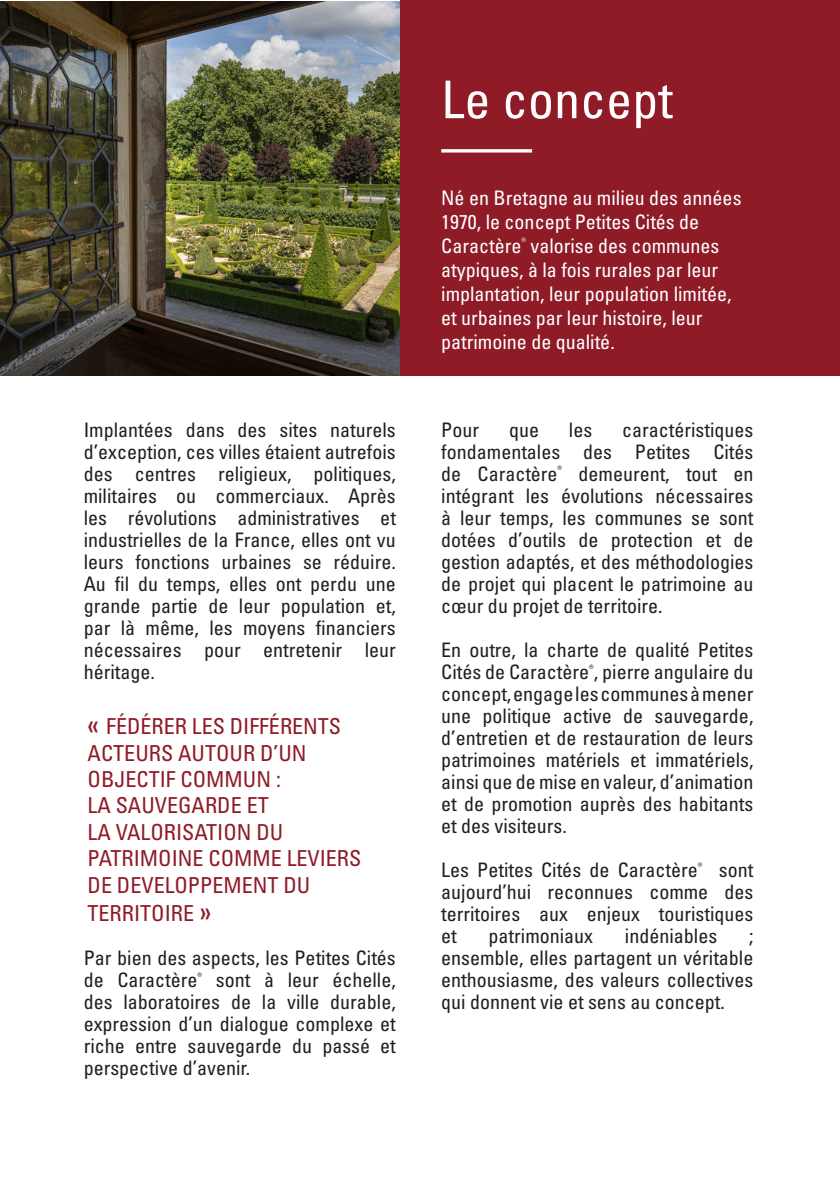
<style>
.page{position:relative;width:840px;height:1191px;background:#fff}
.page>*{position:absolute;margin:0;border:0;box-sizing:border-box;transform-origin:0 0}
.t1{font:condensed 52px "Univers LTCYR 57";color:#fff}
.t2{font:condensed 22px/26.6px "Univers LTCYR 57";color:#8f1b27}
.t3{font:condensed 20px/22px "Univers LTCYR 57";color:#231f20;text-align:justify}
.t4{font:condensed 20px/24px "Univers LTCYR 57";color:#fff}
.s1{font-size:28px}
</style>
<div class="page">
<img style="left:0;top:1px;width:400px;height:375px">
<div style="left:400px;top:0;width:439px;height:376px;background:#8f1b27"></div>
<svg style="left:441px;top:149px;width:90px;height:4px"></svg>
<p class="t3" style="left:84px;top:418px;width:313px">Implantées dans des sites naturels d’exception, ces villes étaient autrefois des centres religieux, politiques, militaires ou commerciaux. Après les révolutions administratives et industrielles de la France, elles ont vu leurs fonctions urbaines se réduire.<br>Au fil du temps, elles ont perdu une grande partie de leur population et, par là même, les moyens financiers nécessaires pour entretenir leur héritage.</p>
<p class="t2" style="left:88px;top:712px;width:275px"><span class="s1">«</span> FÉDÉRER LES DIFFÉRENTS<br>ACTEURS AUTOUR D’UN<br>OBJECTIF COMMUN :<br>LA SAUVEGARDE ET<br>LA VALORISATION DU<br>PATRIMOINE COMME LEVIERS<br>DE DEVELOPPEMENT DU<br>TERRITOIRE <span class="s1">»</span></p>
<p class="t3" style="left:84px;top:946px;width:313px">Par bien des aspects, les Petites Cités de Caractère<sup>®</sup> sont à leur échelle, des laboratoires de la ville durable, expression d’un dialogue complexe et riche entre sauvegarde du passé et perspective d’avenir.</p>
<p class="t1" style="left:441px;top:67px;width:233px">Le concept</p>
<p class="t4" style="left:441px;top:185px;width:301px">Né en Bretagne au milieu des années 1970, le concept Petites Cités de Caractère<sup>®</sup> valorise des communes atypiques, à la fois rurales par leur implantation, leur population limitée, et urbaines par leur histoire, leur patrimoine de qualité.</p>
<p class="t3" style="left:441px;top:418px;width:313px;text-indent:181px">caractéristiques fondamentales des Petites Cités de Caractère<sup>®</sup> demeurent, tout en intégrant les évolutions nécessaires à leur temps, les communes se sont dotées d’outils de protection et de gestion adaptés, et des méthodologies de projet qui placent le patrimoine au cœur du projet de territoire.</p>
<p class="t3" style="left:441px;top:638px;width:313px">En outre, la charte de qualité Petites Cités de Caractère<sup>®</sup>, pierre angulaire du concept, engage les communes à mener une politique active de sauvegarde, d’entretien et de restauration de leurs patrimoines matériels et immatériels, ainsi que de mise en valeur, d’animation et de promotion auprès des habitants et des visiteurs.</p>
<p class="t3" style="left:441px;top:858px;width:313px">Les Petites Cités de Caractère<sup>®</sup> sont aujourd’hui reconnues comme des territoires aux enjeux touristiques et</p>
<p class="t3" style="left:441px;top:418px;width:39px">Pour</p>
<p class="t3" style="left:508px;top:418px;width:31px">que</p>
<p class="t3" style="left:568px;top:418px;width:25px">les</p>
<p class="t3" style="left:488px;top:924px;width:106px">patrimoniaux</p>
<p class="t3" style="left:624px;top:924px;width:94px">indéniables</p>
<p class="t3" style="left:441px;top:924px;width:313px;text-indent:307px">; ensemble, elles partagent un véritable enthousiasme, des valeurs collectives qui donnent vie et sens au concept.</p>
</div>
